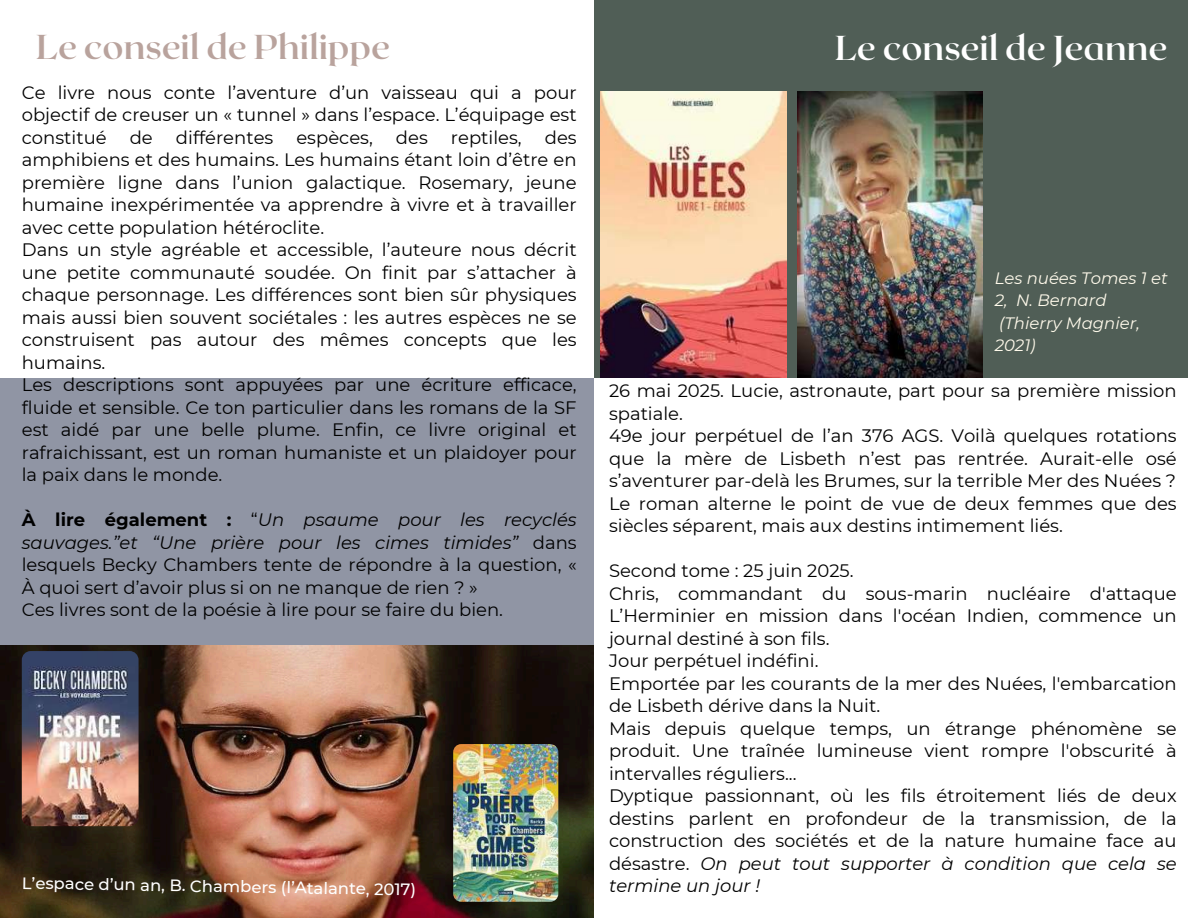
<style>
.page{position:relative;width:1188px;height:918px;background:#fff}
.page>*{position:absolute;margin:0;border:0;box-sizing:border-box;transform-origin:0 0}
.t1{font:700 34.5px "Roxborough CF";color:#b9a39d}
.t2{font:700 34.5px "Roxborough CF";color:#fff}
.t3{font:18px/22.5px "Montserrat";color:#000}
.t4{font:italic 16.5px/22.5px "Montserrat";color:#fffaeb}
.t5{font:500 16.5px "Montserrat";color:#fff}
.s1{font-weight:700}
.s2{font-style:italic}
</style>
<div class="page">
<div style="left:594px;top:0;width:594px;height:378px;background:#505e56"></div>
<img style="left:601px;top:92px;width:185px;height:286px">
<img style="left:798px;top:92px;width:184px;height:286px">
<img style="left:0;top:645px;width:594px;height:273px">
<div style="left:0;top:378px;width:594px;height:267px;background:#9095a4"></div>
<img style="left:22px;top:651px;width:117px;height:175px;border-radius:9px">
<img style="left:453px;top:744px;width:105px;height:158px;border-radius:8px">
<h1 class="t1" style="left:36px;top:25px;width:355px">Le conseil de Philippe</h1>
<p class="t3" style="left:22px;top:81px;width:556px;text-align:justify">Ce livre nous conte l’aventure d’un vaisseau qui a pour objectif de creuser un « tunnel » dans l’espace. L’équipage est constitué</p>
<p class="t3" style="left:130px;top:126px;width:25px">de</p>
<p class="t3" style="left:176px;top:126px;width:99px">différentes</p>
<p class="t3" style="left:296px;top:126px;width:78px">espèces,</p>
<p class="t3" style="left:396px;top:126px;width:33px">des</p>
<p class="t3" style="left:451px;top:126px;width:72px">reptiles,</p>
<p class="t3" style="left:22px;top:126px;width:556px;text-indent:523px">des amphibiens et des humains. Les humains étant loin d’être en première ligne dans l’union galactique. Rosemary, jeune humaine inexpérimentée va apprendre à vivre et à travailler avec cette population hétéroclite.<br>Dans un style agréable et accessible, l’auteure nous décrit une petite communauté soudée. On finit par s’attacher à chaque personnage. Les différences sont bien sûr physiques mais aussi bien souvent sociétales : les autres espèces ne se construisent pas autour des mêmes concepts que les humains.<br>Les descriptions sont appuyées par une écriture efficace, fluide et sensible. Ce ton particulier dans les romans de la SF est aidé par une belle plume. Enfin, ce livre original et rafraichissant, est un roman humaniste et un plaidoyer pour la paix dans le monde.</p>
<p class="t3" style="left:22px;top:508px;width:556px"><span class="s1">À lire également :</span> “<span class="s2">Un psaume pour les recyclés sauvages.”et “Une prière pour les cimes timides”</span> dans lesquels Becky Chambers tente de répondre à la question, « À quoi sert d’avoir plus si on ne manque de rien ? »<br>Ces livres sont de la poésie à lire pour se faire du bien.</p>
<p class="t5" style="left:22px;top:873px;width:396px;rotate:1deg">L’espace d’un an, B. Chambers (l’Atalante, 2017)</p>
<h1 class="t2" style="left:835px;top:25px;width:334px">Le conseil de Jeanne</h1>
<p class="t4" style="left:995px;top:267px;width:175px">Les nuées Tomes 1 et<br>2, N. Bernard (Thierry Magnier,<br>2021)</p>
<p class="t3" style="left:609px;top:380px;width:569px">26 mai 2025. Lucie, astronaute, part pour sa première mission spatiale.<br>49e jour perpétuel de l’an 376 AGS. Voilà quelques rotations que la mère de Lisbeth n’est pas rentrée. Aurait-elle osé s’aventurer par-delà les Brumes, sur la terrible Mer des Nuées ?<br>Le roman alterne le point de vue de deux femmes que des siècles séparent, mais aux destins intimement liés.</p>
<p class="t3" style="left:609px;top:560px;width:569px">Second tome : 25 juin 2025.<br>Chris, commandant du sous-marin nucléaire d'attaque L’Herminier en mission dans l'océan Indien, commence un journal destiné à son fils.<br>Jour perpétuel indéfini.<br>Emportée par les courants de la mer des Nuées, l'embarcation de Lisbeth dérive dans la Nuit.<br>Mais depuis quelque temps, un étrange phénomène se produit. Une traînée lumineuse vient rompre l'obscurité à intervalles réguliers...<br>Dyptique passionnant, où les fils étroitement liés de deux destins parlent en profondeur de la transmission, de la construction des sociétés et de la nature humaine face au désastre. <span class="s2">On peut tout supporter à condition que cela se termine un jour !</span></p>
</div>
